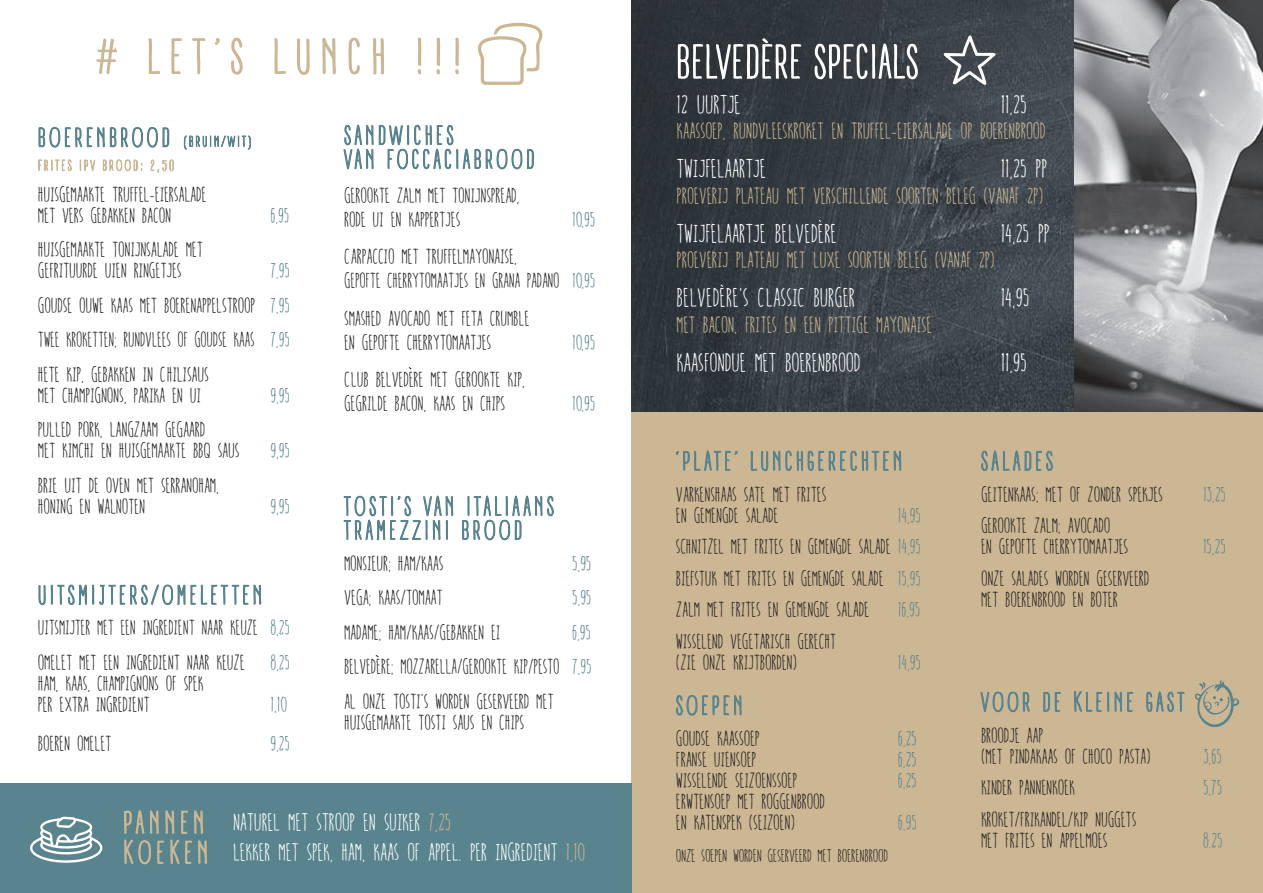
<style>
.page{position:relative;width:1263px;height:893px;background:#fff}
.page>*{position:absolute;margin:0;border:0;box-sizing:border-box;transform-origin:0 0}
.t1{font:22.5px "hellogoodbye";color:#fff}
.t2{font:21px/30px "hellogoodbye";color:#fff}
.t3{font:19.5px "hellogoodbye";color:#ccb794}
.t4{font:18px/21px "hellogoodbye";color:#231f20}
.t5{font:18px "hellogoodbye";color:#59838d}
.t6{font:15px "hellogoodbye";color:#231f20}
.s1{color:#59838d}
.s2{color:#ccb794}
</style>
<div class="page">
<div style="left:631px;top:406px;width:632px;height:487px;background:#ccb794"></div>
<img style="left:631px;top:0;width:444px;height:412px">
<svg style="left:184px;top:135px;width:67px;height:15px"></svg>
<svg style="left:38px;top:127px;width:136px;height:46px"></svg>
<svg style="left:38px;top:584px;width:224px;height:22px"></svg>
<svg style="left:675px;top:450px;width:63px;height:21px"></svg>
<svg style="left:750px;top:450px;width:152px;height:22px"></svg>
<svg style="left:676px;top:695px;width:66px;height:21px"></svg>
<svg style="left:981px;top:450px;width:72px;height:21px"></svg>
<svg style="left:980px;top:691px;width:50px;height:22px"></svg>
<svg style="left:1043px;top:691px;width:18px;height:21px"></svg>
<svg style="left:1074px;top:691px;width:60px;height:21px"></svg>
<svg style="left:1146px;top:691px;width:39px;height:21px"></svg>
<svg style="left:462px;top:495px;width:92px;height:46px"></svg>
<img style="left:1075px;top:0;width:188px;height:412px">
<div style="left:0;top:783px;width:631px;height:110px;background:#59838d"></div>
<svg style="left:677px;top:35px;width:125px;height:188px;background:#3d4448"></svg>
<svg style="left:124px;top:810px;width:83px;height:55px"></svg>
<svg style="left:30px;top:817px;width:72px;height:46px"></svg>
<svg style="left:96px;top:38px;width:21px;height:36px"></svg>
<svg style="left:148px;top:38px;width:13px;height:36px"></svg>
<svg style="left:171px;top:38px;width:11px;height:36px"></svg>
<svg style="left:192px;top:38px;width:14px;height:37px"></svg>
<svg style="left:214px;top:38px;width:6px;height:7px"></svg>
<svg style="left:231px;top:37px;width:12px;height:38px"></svg>
<svg style="left:274px;top:38px;width:12px;height:36px"></svg>
<svg style="left:297px;top:38px;width:13px;height:37px"></svg>
<svg style="left:322px;top:38px;width:14px;height:37px"></svg>
<svg style="left:1195px;top:680px;width:45px;height:48px"></svg>
<svg style="left:343px;top:22px;width:200px;height:148px"></svg>
<svg style="left:944px;top:35px;width:51px;height:50px"></svg>
<svg style="left:343px;top:495px;width:111px;height:163px"></svg>
<svg style="left:813px;top:27px;width:106px;height:228px;background:#42494f"></svg>
<svg style="left:720px;top:284px;width:4px;height:4px"></svg>
<p class="t4" style="left:38px;top:185px;width:170px">HUISGEMAAKTE TRUFFEL-EIERSALADE<br>MET VERS GEBAKKEN BACON</p>
<p class="t5" style="left:271px;top:206px;width:20px">6,95</p>
<p class="t4" style="left:38px;top:241px;width:166px">HUISGEMAAKTE TONIJNSALADE MET<br>GEFRITUURDE UIEN RINGETJES</p>
<p class="t4" style="left:38px;top:255px;width:253px;line-height:34.5px;text-align:justify;text-indent:233px"><span class="s1">7,95<br></span>GOUDSE OUWE KAAS MET BOERENAPPELSTROOP <span class="s1">7,95<br></span>TWEE KROKETTEN; RUNDVLEES OF GOUDSE KAAS <span class="s1">7,95<br></span>HETE KIP, GEBAKKEN IN CHILISAUS</p>
<p class="t4" style="left:38px;top:386px;width:164px">MET CHAMPIGNONS, PARIKA EN UI</p>
<p class="t5" style="left:271px;top:386px;width:21px">9,95</p>
<p class="t4" style="left:38px;top:421px;width:203px">PULLED PORK, LANGZAAM GEGAARD<br>MET KIMCHI EN HUISGEMAAKTE BBQ SAUS</p>
<p class="t5" style="left:271px;top:442px;width:21px">9,95</p>
<p class="t4" style="left:38px;top:476px;width:183px">BRIE UIT DE OVEN MET SERRANOHAM,<br>HONING EN WALNOTEN</p>
<p class="t5" style="left:271px;top:497px;width:21px">9,95</p>
<p class="t4" style="left:38px;top:612px;width:253px;line-height:34.5px">UITSMIJTER MET EEN INGREDIENT NAAR KEUZE <span class="s1">8,25<br></span>OMELET MET EEN INGREDIENT NAAR KEUZE</p>
<p class="t5" style="left:271px;top:653px;width:21px">8,25</p>
<p class="t4" style="left:38px;top:674px;width:167px">HAM, KAAS, CHAMPIGNONS OF SPEK<br>PER EXTRA INGREDIENT</p>
<p class="t5" style="left:271px;top:695px;width:17px">1,10</p>
<p class="t4" style="left:38px;top:734px;width:75px">BOEREN OMELET</p>
<p class="t5" style="left:271px;top:734px;width:21px">9,25</p>
<p class="t4" style="left:344px;top:184px;width:177px;line-height:24px">GEROOKTE ZALM MET TONIJNSPREAD,<br>RODE UI EN KAPPERTJES</p>
<p class="t5" style="left:572px;top:210px;width:25px">10,95</p>
<p class="t4" style="left:344px;top:246px;width:253px;line-height:24px">CARPACCIO MET TRUFFELMAYONAISE,<br>GEPOFTE CHERRYTOMAATJES EN GRANA PADANO <span class="s1">10,95</span></p>
<p class="t4" style="left:344px;top:307px;width:187px;line-height:24px">SMASHED AVOCADO MET FETA CRUMBLE<br>EN GEPOFTE CHERRYTOMAATJES</p>
<p class="t5" style="left:572px;top:333px;width:25px">10,95</p>
<p class="t4" style="left:344px;top:369px;width:182px;line-height:24px">CLUB BELVEDERE MET GEROOKTE KIP,<br>GEGRILDE BACON, KAAS EN CHIPS</p>
<p class="t5" style="left:572px;top:394px;width:25px">10,95</p>
<p class="t4" style="left:344px;top:554px;width:101px">MONSIEUR; HAM/KAAS</p>
<p class="t5" style="left:572px;top:554px;width:21px">5,95</p>
<p class="t4" style="left:344px;top:588px;width:100px">VEGA; KAAS/TOMAAT</p>
<p class="t5" style="left:572px;top:588px;width:21px">5,95</p>
<p class="t4" style="left:344px;top:623px;width:158px">MADAME; HAM/KAAS/GEBAKKEN EI</p>
<p class="t4" style="left:344px;top:616px;width:249px;line-height:34.5px;text-align:justify;text-indent:228px"><span class="s1">6,95<br></span>BELVEDERE; MOZZARELLA/GEROOKTE KIP/PESTO <span class="s1">7,95<br></span>AL ONZE TOSTI'S WORDEN GESERVEERD MET</p>
<p class="t4" style="left:344px;top:713px;width:181px">HUISGEMAAKTE TOSTI SAUS EN CHIPS</p>
<p class="t2" style="left:233px;top:809px;width:352px">NATUREL MET STROOP EN SUIKER <span class="s2">7,25<br></span>LEKKER MET SPEK, HAM, KAAS OF APPEL. PER INGREDIENT <span class="s2">1,10</span></p>
<p class="t1" style="left:677px;top:93px;width:65px">12 UURTJE</p>
<p class="t1" style="left:1001px;top:93px;width:28px">11,25</p>
<p class="t3" style="left:677px;top:121px;width:370px">KAASSOEP, RUNDVLEESKROKET EN TRUFFEL-EIERSALADE OP BOERENBROOD</p>
<p class="t1" style="left:677px;top:157px;width:91px">TWIJFELAARTJE</p>
<p class="t1" style="left:1001px;top:157px;width:48px">11,25 PP</p>
<p class="t3" style="left:677px;top:186px;width:368px">PROEVERIJ PLATEAU MET VERSCHILLENDE SOORTEN BELEG (VANAF 2P)</p>
<p class="t1" style="left:677px;top:222px;width:162px">TWIJFELAARTJE BELVEDERE</p>
<p class="t1" style="left:1001px;top:222px;width:51px">14,25 PP</p>
<p class="t3" style="left:677px;top:250px;width:320px">PROEVERIJ PLATEAU MET LUXE SOORTEN BELEG (VANAF 2P)</p>
<p class="t1" style="left:677px;top:286px;width:180px">BELVEDERE'S CLASSIC BURGER</p>
<p class="t1" style="left:1001px;top:286px;width:30px">14,95</p>
<p class="t3" style="left:677px;top:315px;width:256px">MET BACON, FRITES EN EEN PITTIGE MAYONAISE</p>
<p class="t1" style="left:677px;top:351px;width:185px">KAASFONDUE MET BOERENBROOD</p>
<p class="t1" style="left:1001px;top:351px;width:28px">11,95</p>
<p class="t4" style="left:676px;top:485px;width:152px">VARKENSHAAS SATE MET FRITES<br>EN GEMENGDE SALADE</p>
<p class="t4" style="left:676px;top:500px;width:246px;line-height:31.5px;text-align:justify;text-indent:222px"><span class="s1">14,95<br></span>SCHNITZEL MET FRITES EN GEMENGDE SALADE <span class="s1">14,95<br></span>BIEFSTUK MET FRITES EN GEMENGDE SALADE <span class="s1">15,95<br></span>ZALM MET FRITES EN GEMENGDE SALADE</p>
<p class="t5" style="left:898px;top:600px;width:24px">16,95</p>
<p class="t4" style="left:676px;top:632px;width:162px">WISSELEND VEGETARISCH GERECHT (ZIE ONZE KRIJTBORDEN)</p>
<p class="t5" style="left:898px;top:653px;width:24px">14,95</p>
<p class="t4" style="left:676px;top:729px;width:85px">GOUDSE KAASSOEP</p>
<p class="t5" style="left:898px;top:729px;width:20px">6,25</p>
<p class="t4" style="left:676px;top:750px;width:82px">FRANSE UIENSOEP</p>
<p class="t5" style="left:898px;top:750px;width:20px">6,25</p>
<p class="t4" style="left:676px;top:771px;width:123px">WISSELENDE SEIZOENSSOEP</p>
<p class="t5" style="left:898px;top:771px;width:20px">6,25</p>
<p class="t4" style="left:676px;top:792px;width:150px">ERWTENSOEP MET ROGGENBROOD<br>EN KATENSPEK (SEIZOEN)</p>
<p class="t5" style="left:898px;top:813px;width:20px">6,95</p>
<p class="t6" style="left:676px;top:848px;width:213px">ONZE SOEPEN WORDEN GESERVEERD MET BOERENBROOD</p>
<p class="t4" style="left:981px;top:485px;width:183px">GEITENKAAS; MET OF ZONDER SPEKJES</p>
<p class="t5" style="left:1203px;top:485px;width:24px">13,25</p>
<p class="t4" style="left:981px;top:516px;width:149px">GEROOKTE ZALM; AVOCADO<br>EN GEPOFTE CHERRYTOMAATJES</p>
<p class="t5" style="left:1203px;top:537px;width:24px">15,25</p>
<p class="t4" style="left:981px;top:569px;width:170px">ONZE SALADES WORDEN GESERVEERD<br>MET BOERENBROOD EN BOTER</p>
<p class="t4" style="left:981px;top:726px;width:171px">BROODJE AAP<br>(MET PINDAKAAS OF CHOCO PASTA)</p>
<p class="t5" style="left:1203px;top:747px;width:20px">3,65</p>
<p class="t4" style="left:981px;top:778px;width:95px">KINDER PANNENKOEK</p>
<p class="t5" style="left:1203px;top:778px;width:20px">5,75</p>
<p class="t4" style="left:981px;top:810px;width:157px">KROKET/FRIKANDEL/KIP NUGGETS<br>MET FRITES EN APPELMOES</p>
<p class="t5" style="left:1203px;top:831px;width:21px">8.25</p>
</div>
